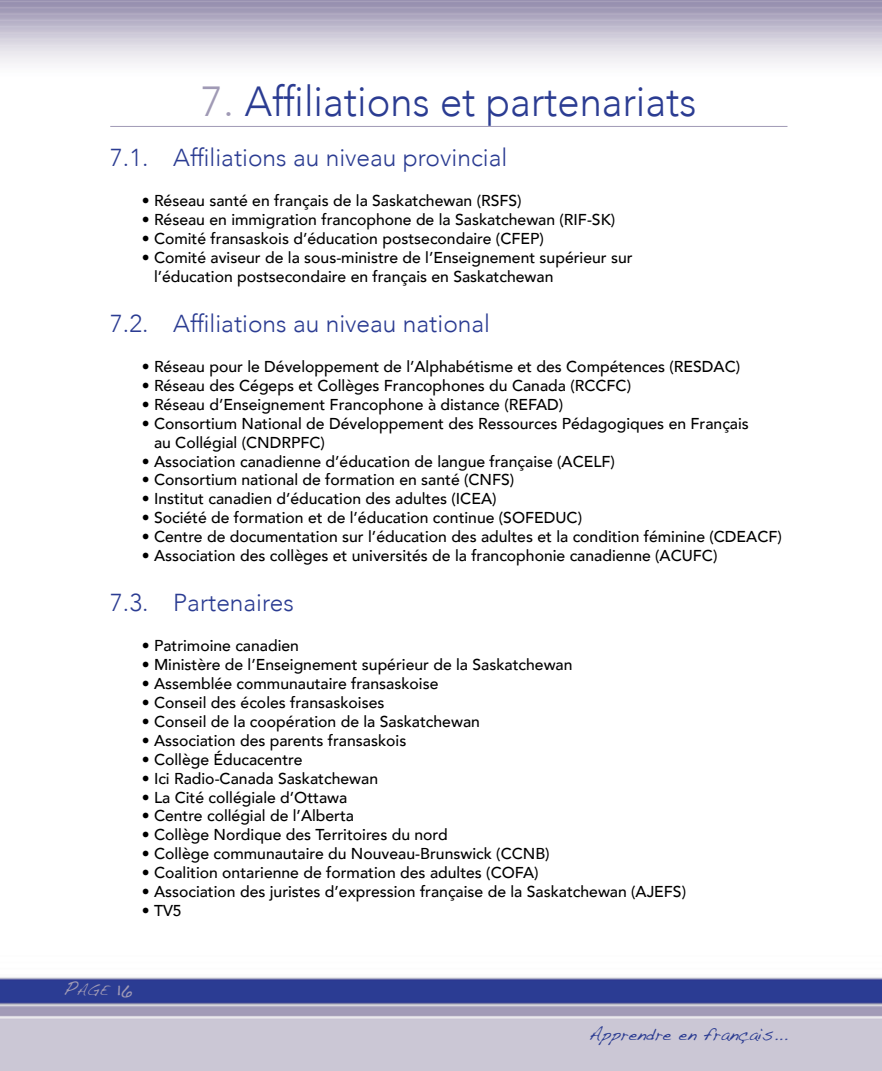
<style>
.page{position:relative;width:882px;height:1071px;background:#fff}
.page>*{position:absolute;margin:0;border:0;box-sizing:border-box;transform-origin:0 0}
.t1{font:300 42px "Avenir";color:#2b3c92;scale:.95 1}
.t2{font:300 24.5px "Avenir";color:#2b3c92}
.t3{font:21px "Handwriting Dakota";color:#a09ab5}
.t4{font:17.5px "Handwriting Dakota";color:#2b3c92}
.t5{font:500 15.75px/18.9px "Avenir";color:#000}
.s1{color:#a09ab5}
.s2{font-size:14.7px}
</style>
<div class="page">
<img style="left:0;top:0;width:882px;height:1071px">
<hr style="left:110px;top:126px;width:678px;height:1px;background:#a09ab5">
<h1 class="t1" style="left:201px;top:76px;width:523px"><span class="s1">7.</span> Affiliations et partenariats</h1>
<h2 class="t2" style="left:110px;top:143px;width:399px">7.1. Affiliations au niveau provincial</h2>
<p class="t5" style="left:142px;top:190px;width:381px">• Réseau santé en français de la Saskatchewan (RSFS)</p>
<p class="t5" style="left:142px;top:209px;width:475px">• Réseau en immigration francophone de la Saskatchewan (RIF-SK)</p>
<p class="t5" style="left:142px;top:228px;width:404px">• Comité fransaskois d’éducation postsecondaire (CFEP)</p>
<p class="t5" style="left:154px;top:247px;width:480px;text-indent:-12px">• Comité aviseur de la sous-ministre de l’Enseignement supérieur sur l’éducation postsecondaire en français en Saskatchewan</p>
<h2 class="t2" style="left:110px;top:309px;width:381px">7.2. Affiliations au niveau national</h2>
<p class="t5" style="left:142px;top:356px;width:600px">• Réseau pour le Développement de l’Alphabétisme et des Compétences (RESDAC)</p>
<p class="t5" style="left:142px;top:375px;width:491px">• Réseau des Cégeps et Collèges Francophones du Canada (RCCFC)</p>
<p class="t5" style="left:142px;top:394px;width:423px">• Réseau d’Enseignement Francophone à distance (REFAD)</p>
<p class="t5" style="left:154px;top:413px;width:596px;text-indent:-12px">• Consortium National de Développement des Ressources Pédagogiques en Français au Collégial (CNDRPFC)</p>
<p class="t5" style="left:142px;top:451px;width:475px">• Association canadienne d’éducation de langue française (ACELF)</p>
<p class="t5" style="left:142px;top:470px;width:374px">• Consortium national de formation en santé (CNFS)</p>
<p class="t5" style="left:142px;top:489px;width:356px">• Institut canadien d’éducation des adultes (ICEA)</p>
<p class="t5" style="left:142px;top:507px;width:442px">• Société de formation et de l’éducation continue (SOFEDUC)</p>
<p class="t5" style="left:142px;top:526px;width:642px">• Centre de documentation sur l’éducation des adultes et la condition féminine (CDEACF)</p>
<p class="t5" style="left:142px;top:545px;width:577px">• Association des collèges et universités de la francophonie canadienne (ACUFC)</p>
<h2 class="t2" style="left:110px;top:589px;width:185px">7.3. Partenaires</h2>
<p class="t5" style="left:142px;top:636px;width:159px">• Patrimoine canadien</p>
<p class="t5" style="left:142px;top:654px;width:432px">• Ministère de l’Enseignement supérieur de la Saskatchewan</p>
<p class="t5" style="left:142px;top:673px;width:298px">• Assemblée communautaire fransaskoise</p>
<p class="t5" style="left:142px;top:692px;width:244px">• Conseil des écoles fransaskoises</p>
<p class="t5" style="left:142px;top:711px;width:340px">• Conseil de la coopération de la Saskatchewan</p>
<p class="t5" style="left:142px;top:730px;width:266px">• Association des parents fransaskois</p>
<p class="t5" style="left:142px;top:749px;width:162px">• Collège Éducacentre</p>
<p class="t5" style="left:142px;top:768px;width:238px">• Ici Radio-Canada Saskatchewan</p>
<p class="t5" style="left:142px;top:787px;width:207px">• La Cité collégiale d’Ottawa</p>
<p class="t5" style="left:142px;top:806px;width:214px">• Centre collégial de l’Alberta</p>
<p class="t5" style="left:142px;top:825px;width:308px">• Collège Nordique des Territoires du nord</p>
<p class="t5" style="left:142px;top:843px;width:409px">• Collège communautaire du Nouveau-Brunswick (CCNB)</p>
<p class="t5" style="left:142px;top:862px;width:398px">• Coalition ontarienne de formation des adultes (COFA)</p>
<p class="t5" style="left:142px;top:881px;width:546px">• Association des juristes d’expression française de la Saskatchewan (AJEFS)</p>
<p class="t5" style="left:142px;top:900px;width:41px">• TV5</p>
<h3 class="t3" style="left:63px;top:976px;width:70px">P<span class="s2">age</span> 16</h3>
<p class="t4" style="left:589px;top:1023px;width:200px">Apprendre en français...</p>
</div>
